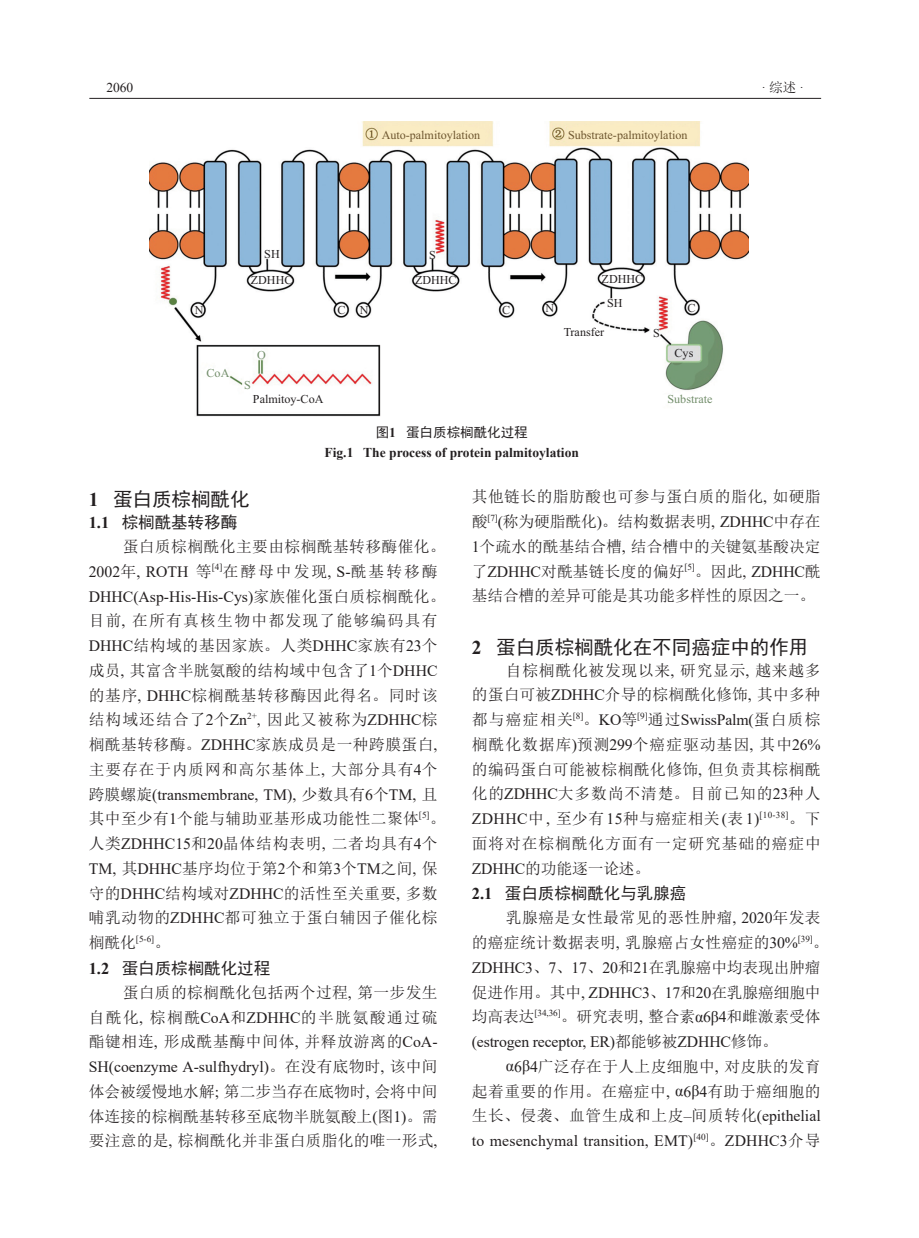
<style>
.page{position:relative;width:919px;height:1238px;background:#fff}
.page>*{position:absolute;margin:0;border:0;box-sizing:border-box;transform-origin:0 0}
.标题1{font:19.5px "Sim Hei";color:#231f20}
.标题2{font:16.5px "Sim Hei";color:#231f20}
.正文{font:15.75px/24.8px "Sim Sun";letter-spacing:.025em;color:#231f20;text-align:justify}
.正文-2{font:15.75px/24.8px "Sim Sun";letter-spacing:-.005em;color:#231f20}
.正文-3{font:15.75px/24.8px "Times New Roman";letter-spacing:.01em;color:#231f20;text-align:justify}
.表头_图题{font:700 13.5px "Times New Roman";color:#231f20}
.表头_图题-2{font:13.5px "Sim Hei";color:#231f20}
.t1{font:13.5px "Times New Roman";color:#231f20}
.t2{font:12.15px/26.4px "Times New Roman";color:#231f20;text-align:center}
.t3{font:12.15px "Times New Roman";color:#6e562f}
.t4{font:12.15px "Times New Roman";color:#728d6a}
.正文-4{font:9.15px "Times New Roman";color:#231f20}
.s1{font-family:"Sim Sun"}
.s2{font-family:"Times New Roman";font-weight:700}
.s3{font-family:"Times New Roman"}
.s4{font-family:"Sim Sun";font-size:15.75px}
</style>
<div class="page">
<hr style="left:89px;top:98px;width:732px;height:1px;background:#231f20">
<img style="left:149px;top:121px;width:599px;height:296px">
<p class="t1" style="left:106px;top:79px;width:28px">2060</p>
<p class="t1" style="left:761px;top:78px;width:44px">·<span class="s1">综述</span>·</p>
<p class="t3" style="left:381px;top:127px;width:100px">Auto-palmitoylation</p>
<p class="t3" style="left:568px;top:126px;width:121px">Substrate-palmitoylation</p>
<p class="t2" style="left:251px;top:240px;width:43px">SH<br>ZDHHC</p>
<p class="t2" style="left:429px;top:242px;width:8px">S</p>
<p class="t2" style="left:415px;top:266px;width:43px">ZDHHC</p>
<p class="t2" style="left:607px;top:267px;width:38px;line-height:23.9px;text-align:left;text-indent:-6px">ZDHHC<br>SH</p>
<p class="t2" style="left:337px;top:296px;width:10px">C</p>
<p class="t2" style="left:687px;top:294px;width:10px">C</p>
<p class="t2" style="left:195px;top:297px;width:10px">N</p>
<p class="t2" style="left:360px;top:297px;width:10px">N</p>
<p class="t2" style="left:545px;top:295px;width:10px">N</p>
<p class="t2" style="left:502px;top:297px;width:10px">C</p>
<p class="t4" style="left:206px;top:364px;width:24px">CoA</p>
<p class="t4" style="left:257px;top:346px;width:10px">O</p>
<p class="t4" style="left:244px;top:377px;width:8px">S</p>
<p class="t2" style="left:563px;top:318px;width:42px">Transfer</p>
<p class="t2" style="left:653px;top:320px;width:8px">S</p>
<p class="t2" style="left:674px;top:339px;width:20px">Cys</p>
<p class="t2" style="left:253px;top:386px;width:72px">Palmitoy-CoA</p>
<p class="t4" style="left:667px;top:391px;width:46px">Substrate</p>
<p class="表头_图题-2" style="left:376px;top:425px;width:153px">图<span class="s2">1</span> 蛋白质棕榈酰化过程</p>
<p class="表头_图题" style="left:324px;top:443px;width:256px">Fig.1 The process of protein palmitoylation</p>
<p class="标题1" style="left:89px;top:489px;width:162px"><span class="s2">1</span> 蛋白质棕榈酰化</p>
<p class="标题2" style="left:89px;top:513px;width:150px"><span class="s2">1.1</span> 棕榈酰基转移酶</p>
<p class="正文" style="left:89px;top:534px;width:358px;text-align:left;text-indent:34px">蛋白质棕榈酰化主要由棕榈酰基转移酶催化。<br><span class="s3">2002</span>年<span class="s3">, ROTH</span> 等<sup>[4]</sup>在酵母中发现<span class="s3">, S-</span>酰基转移酶<br><span class="s3">DHHC(Asp-His-His-Cys)</span>家族催化蛋白质棕榈酰化。目前<span class="s3">,</span> 在所有真核生物中都发现了能够编码具有<br><span class="s3">DHHC</span>结构域的基因家族。人类<span class="s3">DHHC</span>家族有<span class="s3">23</span>个成员<span class="s3">,</span> 其富含半胱氨酸的结构域中包含了<span class="s3">1</span>个<span class="s3">DHHC</span>的基序<span class="s3">, DHHC</span>棕榈酰基转移酶因此得名。同时该结构域还结合了<span class="s3">2</span>个<span class="s3">Zn</span><sup>2+</sup><span class="s3">,</span> 因此又被称为<span class="s3">ZDHHC</span>棕榈酰基转移酶。<span class="s3">ZDHHC</span>家族成员是一种跨膜蛋白<span class="s3">,</span>主要存在于内质网和高尔基体上<span class="s3">,</span> 大部分具有<span class="s3">4</span>个跨膜螺旋<span class="s3">(transmembrane, TM),</span> 少数具有<span class="s3">6</span>个<span class="s3">TM,</span> 且其中至少有<span class="s3">1</span>个能与辅助亚基形成功能性二聚体<sup>[5]</sup>。人类<span class="s3">ZDHHC15</span>和<span class="s3">20</span>晶体结构表明<span class="s3">,</span> 二者均具有<span class="s3">4</span>个<br><span class="s3">TM,</span> 其<span class="s3">DHHC</span>基序均位于第<span class="s3">2</span>个和第<span class="s3">3</span>个<span class="s3">TM</span>之间<span class="s3">,</span> 保守的<span class="s3">DHHC</span>结构域对<span class="s3">ZDHHC</span>的活性至关重要<span class="s3">,</span> 多数哺乳动物的<span class="s3">ZDHHC</span>都可独立于蛋白辅因子催化棕</p>
<p class="正文-4" style="left:89px;top:932px;width:83px"><span class="s4">榈酰化</span>[5-6]<span class="s4">。</span></p>
<p class="标题2" style="left:89px;top:959px;width:183px"><span class="s2">1.2</span> 蛋白质棕榈酰化过程</p>
<p class="正文" style="left:89px;top:979px;width:350px;text-indent:34px">蛋白质的棕榈酰化包括两个过程<span class="s3">,</span> 第一步发生自酰化<span class="s3">,</span> 棕榈酰<span class="s3">CoA</span>和<span class="s3">ZDHHC</span>的半胱氨酸通过硫酯键相连<span class="s3">,</span> 形成酰基酶中间体<span class="s3">,</span> 并释放游离的<span class="s3">CoA-SH(coenzyme A-sulfhydryl)</span>。在没有底物时<span class="s3">,</span> 该中间体会被缓慢地水解<span class="s3">;</span> 第二步当存在底物时<span class="s3">,</span> 会将中间体连接的棕榈酰基转移至底物半胱氨酸上<span class="s3">(</span>图<span class="s3">1)</span>。需要注意的是<span class="s3">,</span> 棕榈酰化并非蛋白质脂化的唯一形式<span class="s3">,</span></p>
<p class="正文" style="left:472px;top:484px;width:350px">其他链长的脂肪酸也可参与蛋白质的脂化<span class="s3">,</span> 如硬脂酸<sup>[7]</sup><span class="s3">(</span>称为硬脂酰化<span class="s3">)</span>。结构数据表明<span class="s3">, ZDHHC</span>中存在<span class="s3">1</span>个疏水的酰基结合槽<span class="s3">,</span> 结合槽中的关键氨基酸决定了<span class="s3">ZDHHC</span>对酰基链长度的偏好<sup>[5]</sup>。因此<span class="s3">, ZDHHC</span>酰基结合槽的差异可能是其功能多样性的原因之一。</p>
<p class="标题1" style="left:472px;top:637px;width:338px"><span class="s2">2</span> 蛋白质棕榈酰化在不同癌症中的作用</p>
<p class="正文" style="left:472px;top:657px;width:350px;text-indent:34px">自棕榈酰化被发现以来<span class="s3">,</span> 研究显示<span class="s3">,</span> 越来越多的蛋白可被<span class="s3">ZDHHC</span>介导的棕榈酰化修饰<span class="s3">,</span> 其中多种都与癌症相关<sup>[8]</sup>。<span class="s3">KO</span>等<sup>[9]</sup>通过<span class="s3">SwissPalm(</span>蛋白质棕榈酰化数据库<span class="s3">)</span>预测<span class="s3">299</span>个癌症驱动基因<span class="s3">,</span> 其中<span class="s3">26%</span>的编码蛋白可能被棕榈酰化修饰<span class="s3">,</span> 但负责其棕榈酰化的<span class="s3">ZDHHC</span>大多数尚不清楚。目前已知的<span class="s3">23</span>种人<span class="s3">ZDHHC</span>中<span class="s3">,</span> 至少有<span class="s3">15</span>种与癌症相关<span class="s3">(</span>表<span class="s3">1)</span><sup>[10-38]</sup>。下面将对在棕榈酰化方面有一定研究基础的癌症中<span class="s3">ZDHHC</span>的功能逐一论述。</p>
<p class="标题2" style="left:472px;top:885px;width:216px"><span class="s2">2.1</span> 蛋白质棕榈酰化与乳腺癌</p>
<p class="正文-2" style="left:472px;top:905px;width:358px;text-indent:34px">乳腺癌是女性最常见的恶性肿瘤<span class="s3">, 2020</span>年发表的癌症统计数据表明<span class="s3">,</span> 乳腺癌占女性癌症的<span class="s3">30%</span><sup>[39]</sup>。<br><span class="s3">ZDHHC3</span>、<span class="s3">7</span>、<span class="s3">17</span>、<span class="s3">20</span>和<span class="s3">21</span>在乳腺癌中均表现出肿瘤促进作用。其中<span class="s3">, ZDHHC3</span>、<span class="s3">17</span>和<span class="s3">20</span>在乳腺癌细胞中均高表达<sup>[34,36]</sup>。研究表明<span class="s3">,</span> 整合素<span class="s3">α6β4</span>和雌激素受体<span class="s3">(estrogen receptor, ER)</span>都能够被<span class="s3">ZDHHC</span>修饰。</p>
<p class="正文-3" style="left:472px;top:1053px;width:350px;text-indent:34px">α6β4<span class="s1">广泛存在于人上皮细胞中</span>, <span class="s1">对皮肤的发育起着重要的作用。在癌症中</span>, α6β4<span class="s1">有助于癌细胞的生长、侵袭、血管生成和上皮</span>–<span class="s1">间质转化</span>(epithelial to mesenchymal transition, EMT)<sup>[40]</sup><span class="s1">。</span>ZDHHC3<span class="s1">介导</span></p>
</div>
